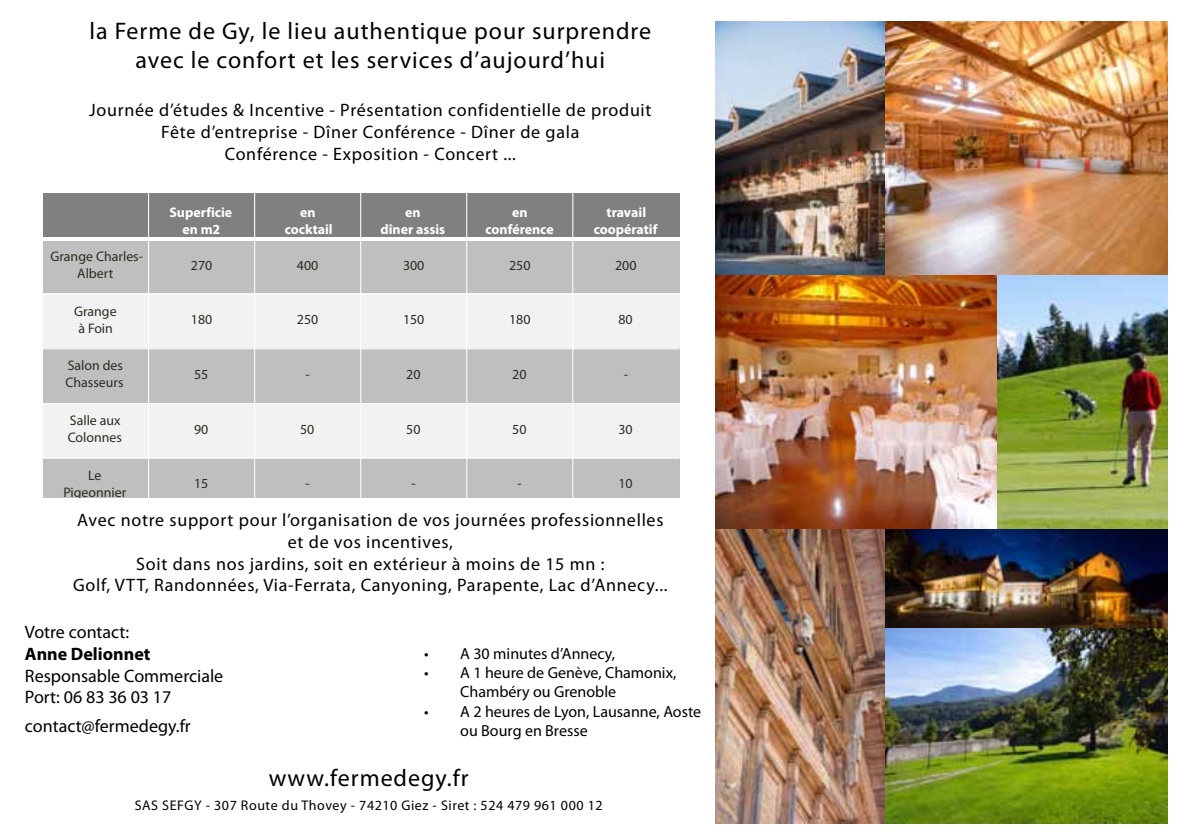
<style>
.page{position:relative;width:1191px;height:840px;background:#fff}
.page>*{position:absolute;margin:0;border:0;box-sizing:border-box;transform-origin:0 0}
.t1{font:24px/28.8px "Myriad Pro";letter-spacing:.04em;color:#000;text-align:center}
.t2{font:18px/21.6px "Myriad Pro";letter-spacing:.04em;color:#000;text-align:center}
.t3{font:18px/21.6px "Myriad Pro";color:#000}
.t4{font:700 18px "Myriad Pro";color:#000}
.t5{font:16px/19.2px "Myriad Pro";color:#000}
.t6{font:14px "Myriad Pro";letter-spacing:.04em;color:#000}
.t7{font:13.8px/17.2px "Myriad Pro";color:#2f2b20;text-align:center}
.t8{font:700 13.8px/17.2px "Myriad Pro";color:#fff;text-align:center}
</style>
<div class="page">
<img style="left:715px;top:21px;width:452px;height:801px">
<div style="left:43px;top:194px;width:636px;height:46px;background:#808080"></div>
<div style="left:43px;top:239px;width:636px;height:55px;background:#bfbfbf"></div>
<div style="left:43px;top:293px;width:636px;height:56px;background:#f2f2f2"></div>
<div style="left:43px;top:348px;width:636px;height:56px;background:#bfbfbf"></div>
<div style="left:43px;top:403px;width:636px;height:55px;background:#f2f2f2"></div>
<div style="left:43px;top:457px;width:636px;height:40px;background:#bfbfbf"></div>
<hr style="left:148px;top:193px;width:1px;height:45px;background:#fff">
<hr style="left:254px;top:193px;width:1px;height:45px;background:#fff">
<hr style="left:360px;top:193px;width:1px;height:45px;background:#fff">
<hr style="left:466px;top:193px;width:1px;height:45px;background:#fff">
<hr style="left:572px;top:193px;width:1px;height:45px;background:#fff">
<hr style="left:148px;top:241px;width:1px;height:256px;background:#fff">
<hr style="left:254px;top:241px;width:1px;height:256px;background:#fff">
<hr style="left:360px;top:241px;width:1px;height:256px;background:#fff">
<hr style="left:466px;top:241px;width:1px;height:256px;background:#fff">
<hr style="left:572px;top:241px;width:1px;height:256px;background:#fff">
<hr style="left:42px;top:238px;width:637px;height:3px;background:#fff">
<hr style="left:42px;top:293px;width:637px;height:1px;background:#fff">
<hr style="left:42px;top:348px;width:637px;height:1px;background:#fff">
<hr style="left:42px;top:403px;width:637px;height:1px;background:#fff">
<hr style="left:42px;top:457px;width:637px;height:1px;background:#fff">
<h1 class="t1" style="left:89px;top:16px;width:563px">la Ferme de Gy, le lieu authentique pour surprendre avec le confort et les services d’aujourd’hui</h1>
<p class="t2" style="left:89px;top:99px;width:564px">Journée d’études &amp; Incentive - Présentation confidentielle de produit<br>Fête d’entreprise - Dîner Conférence - Dîner de gala<br>Conférence - Exposition - Concert ...</p>
<p class="t8" style="left:169px;top:203px;width:64px">Superficie en m2</p>
<p class="t8" style="left:285px;top:203px;width:49px">en cocktail</p>
<p class="t8" style="left:380px;top:203px;width:66px">en<br>dîner assis</p>
<p class="t8" style="left:485px;top:203px;width:70px">en conférence</p>
<p class="t8" style="left:593px;top:203px;width:65px">travail coopératif</p>
<p class="t7" style="left:50px;top:247px;width:94px">Grange Charles-<br>Albert</p>
<p class="t7" style="left:191px;top:256px;width:23px">270</p>
<p class="t7" style="left:297px;top:256px;width:23px">400</p>
<p class="t7" style="left:403px;top:256px;width:23px">300</p>
<p class="t7" style="left:509px;top:256px;width:23px">250</p>
<p class="t7" style="left:615px;top:256px;width:23px">200</p>
<p class="t7" style="left:74px;top:302px;width:44px">Grange à Foin</p>
<p class="t7" style="left:191px;top:310px;width:23px">180</p>
<p class="t7" style="left:297px;top:310px;width:23px">250</p>
<p class="t7" style="left:403px;top:310px;width:23px">150</p>
<p class="t7" style="left:509px;top:310px;width:23px">180</p>
<p class="t7" style="left:618px;top:310px;width:16px">80</p>
<p class="t7" style="left:66px;top:356px;width:60px;text-align:left">Salon des<br>Chasseurs</p>
<p class="t7" style="left:194px;top:365px;width:16px">55</p>
<p class="t7" style="left:305px;top:365px;width:6px">-</p>
<p class="t7" style="left:406px;top:365px;width:16px">20</p>
<p class="t7" style="left:512px;top:365px;width:16px">20</p>
<p class="t7" style="left:624px;top:365px;width:6px">-</p>
<p class="t7" style="left:68px;top:411px;width:56px;text-align:left">Salle aux<br>Colonnes</p>
<p class="t7" style="left:194px;top:420px;width:16px">90</p>
<p class="t7" style="left:300px;top:420px;width:16px">50</p>
<p class="t7" style="left:406px;top:420px;width:16px">50</p>
<p class="t7" style="left:512px;top:420px;width:16px">50</p>
<p class="t7" style="left:618px;top:420px;width:16px">30</p>
<p class="t7" style="left:63px;top:466px;width:64px">Le<br>Pigeonnier</p>
<p class="t7" style="left:194px;top:474px;width:16px">15</p>
<p class="t7" style="left:305px;top:474px;width:6px">-</p>
<p class="t7" style="left:411px;top:474px;width:6px">-</p>
<p class="t7" style="left:517px;top:474px;width:6px">-</p>
<p class="t7" style="left:618px;top:474px;width:16px">10</p>
<p class="t2" style="left:73px;top:509px;width:596px">Avec notre support pour l’organisation de vos journées professionnelles et de vos incentives,<br>Soit dans nos jardins, soit en extérieur à moins de 15 mn :<br>Golf, VTT, Randonnées, Via-Ferrata, Canyoning, Parapente, Lac d’Annecy...</p>
<p class="t3" style="left:25px;top:621px;width:106px">Votre contact:</p>
<p class="t4" style="left:25px;top:641px;width:127px">Anne Delionnet</p>
<p class="t3" style="left:25px;top:664px;width:200px">Responsable Commerciale<br>Port: 06 83 36 03 17</p>
<p class="t3" style="left:25px;top:714px;width:167px">contact@fermedegy.fr</p>
<p class="t5" style="left:424px;top:643px;width:192px">• A 30 minutes d’Annecy,</p>
<p class="t5" style="left:460px;top:662px;width:218px;text-indent:-36px">• A 1 heure de Genève, Chamonix,<br>Chambéry ou Grenoble</p>
<p class="t5" style="left:460px;top:701px;width:242px;text-indent:-36px">• A 2 heures de Lyon, Lausanne, Aoste ou Bourg en Bresse</p>
<h1 class="t1" style="left:269px;top:762px;width:201px">www.fermedegy.fr</h1>
<p class="t6" style="left:135px;top:796px;width:469px">SAS SEFGY - 307 Route du Thovey - 74210 Giez - Siret : 524 479 961 000 12</p>
</div>
